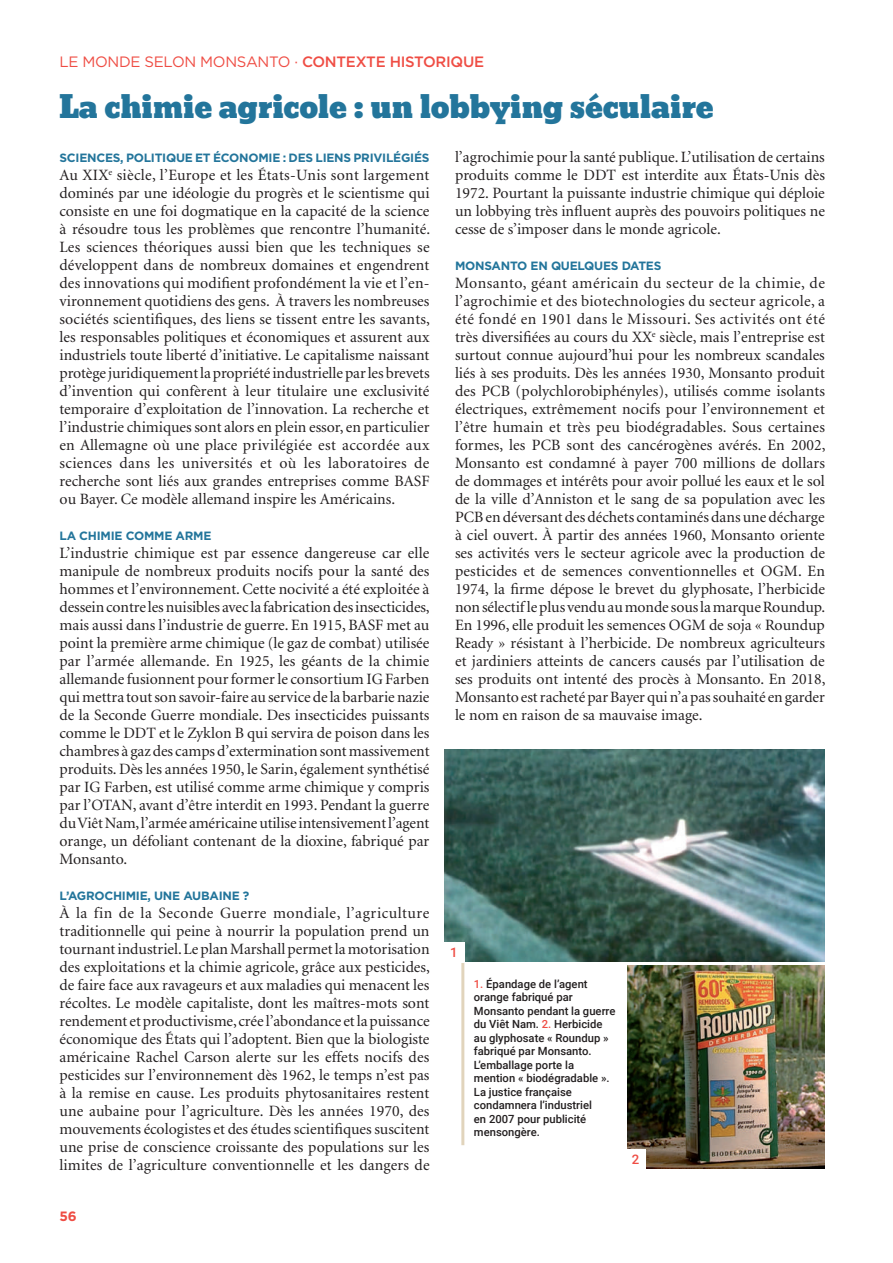
<style>
.page{position:relative;width:893px;height:1263px;background:#fff}
.page>*{position:absolute;margin:0;border:0;box-sizing:border-box;transform-origin:0 0}
.t1{font:30px "Bevan";letter-spacing:-.01em;color:#23759b}
.t2{font:15.75px/18px "Minion";color:#231f20;text-align:justify}
.t3{font:15px "Gotham";letter-spacing:-.02em;color:#ef4d44}
.t4{font:700 13.5px "Gotham";color:#ef4d44}
.t5{font:500 13.2px "Roboto";color:#ef4d44}
.t6{font:700 12px "Gotham";letter-spacing:-.02em;color:#23759b}
.t7{font:500 11.25px/13.5px "Roboto";color:#231f20}
.s1{font-weight:500}
.s2{color:#ef4d44}
</style>
<div class="page">
<hr style="left:461px;top:947px;width:3px;height:198px;background:#e1d4bc">
<img style="left:445px;top:749px;width:380px;height:212px">
<img style="left:627px;top:966px;width:198px;height:202px">
<div style="left:444px;top:942px;width:20px;height:21px;background:#fff"></div>
<div style="left:625px;top:1149px;width:21px;height:21px;background:#fff"></div>
<p class="t3" style="left:60px;top:53px;width:426px">LE MONDE SELON MONSANTO · <span class="s1">CONTEXTE HISTORIQUE</span></p>
<h1 class="t1" style="left:58px;top:83px;width:657px">La chimie agricole : un lobbying séculaire</h1>
<p class="t6" style="left:60px;top:151px;width:371px">SCIENCES, POLITIQUE ET ÉCONOMIE : DES LIENS PRIVILÉGIÉS</p>
<p class="t2" style="left:60px;top:167px;width:372px">Au XIX<sup>e</sup> siècle, l’Europe et les États-Unis sont largement dominés par une idéologie du progrès et le scientisme qui consiste en une foi dogmatique en la capacité de la science à résoudre tous les problèmes que rencontre l’humanité.<br>Les sciences théoriques aussi bien que les techniques se développent dans de nombreux domaines et engendrent des innovations qui modifient profondément la vie et l’en&shy;vironnement quotidiens des gens. À travers les nombreuses sociétés scientifiques, des liens se tissent entre les savants, les responsables politiques et économiques et assurent aux industriels toute liberté d’initiative. Le capitalisme naissant protège juridiquement la propriété industrielle par les brevets d’invention qui confèrent à leur titulaire une exclusivité temporaire d’exploitation de l’innovation. La recherche et l’industrie chimiques sont alors en plein essor, en particulier en Allemagne où une place privilégiée est accordée aux sciences dans les universités et où les laboratoires de recherche sont liés aux grandes entreprises comme BASF ou Bayer. Ce modèle allemand inspire les Américains.</p>
<p class="t6" style="left:60px;top:529px;width:153px">LA CHIMIE COMME ARME</p>
<p class="t2" style="left:60px;top:545px;width:372px">L’industrie chimique est par essence dangereuse car elle manipule de nombreux produits nocifs pour la santé des hommes et l’environnement. Cette nocivité a été exploitée à dessein contre les nuisibles avec la fabrication des insecticides, mais aussi dans l’industrie de guerre. En 1915, BASF met au point la première arme chimique (le gaz de combat) utilisée par l’armée allemande. En 1925, les géants de la chimie allemande fusionnent pour former le consortium IG Farben qui mettra tout son savoir-faire au service de la barbarie nazie de la Seconde Guerre mondiale. Des insecticides puissants comme le DDT et le Zyklon B qui servira de poison dans les chambres à gaz des camps d’extermination sont massivement produits. Dès les années 1950, le Sarin, également synthétisé par IG Farben, est utilisé comme arme chimique y compris par l’OTAN, avant d’être interdit en 1993. Pendant la guerre du Viêt Nam, l’armée américaine utilise intensivement l’agent orange, un défoliant contenant de la dioxine, fabriqué par Monsanto.</p>
<p class="t6" style="left:60px;top:889px;width:191px">L’AGROCHIMIE, UNE AUBAINE ?</p>
<p class="t2" style="left:60px;top:905px;width:372px">À la fin de la Seconde Guerre mondiale, l’agriculture traditionnelle qui peine à nourrir la population prend un tournant industriel. Le plan Marshall permet la motorisation des exploitations et la chimie agricole, grâce aux pesticides, de faire face aux ravageurs et aux maladies qui menacent les récoltes. Le modèle capitaliste, dont les maîtres-mots sont rendement et productivisme, crée l’abondance et la puissance économique des États qui l’adoptent. Bien que la biologiste américaine Rachel Carson alerte sur les effets nocifs des pesticides sur l’environnement dès 1962, le temps n’est pas à la remise en cause. Les produits phytosanitaires restent une aubaine pour l’agriculture. Dès les années 1970, des mouvements écologistes et des études scientifiques suscitent une prise de conscience croissante des populations sur les limites de l’agriculture conventionnelle et les dangers de</p>
<p class="t4" style="left:60px;top:1208px;width:19px">56</p>
<p class="t2" style="left:455px;top:149px;width:372px">l’agrochimie pour la santé publique. L’utilisation de certains produits comme le DDT est interdite aux États-Unis dès 1972. Pourtant la puissante industrie chimique qui déploie un lobbying très influent auprès des pouvoirs politiques ne cesse de s’imposer dans le monde agricole.</p>
<p class="t6" style="left:455px;top:259px;width:208px">MONSANTO EN QUELQUES DATES</p>
<p class="t2" style="left:455px;top:275px;width:372px">Monsanto, géant américain du secteur de la chimie, de l’agrochimie et des biotechnologies du secteur agricole, a été fondé en 1901 dans le Missouri. Ses activités ont été très diversifiées au cours du XX<sup>e</sup> siècle, mais l’entreprise est surtout connue aujourd’hui pour les nombreux scandales liés à ses produits. Dès les années 1930, Monsanto produit des PCB (polychlorobiphényles), utilisés comme isolants électriques, extrêmement nocifs pour l’environnement et l’être humain et très peu biodégradables. Sous certaines formes, les PCB sont des cancérogènes avérés. En 2002, Monsanto est condamné à payer 700 millions de dollars de dommages et intérêts pour avoir pollué les eaux et le sol de la ville d’Anniston et le sang de sa population avec les PCB en déversant des déchets contaminés dans une décharge à ciel ouvert. À partir des années 1960, Monsanto oriente ses activités vers le secteur agricole avec la production de pesticides et de semences conventionnelles et OGM. En 1974, la firme dépose le brevet du glyphosate, l’herbicide non sélectif le plus vendu au monde sous la marque Roundup.<br>En 1996, elle produit les semences OGM de soja « Roundup Ready » résistant à l’herbicide. De nombreux agriculteurs et jardiniers atteints de cancers causés par l’utilisation de ses produits ont intenté des procès à Monsanto. En 2018, Monsanto est racheté par Bayer qui n’a pas souhaité en garder le nom en raison de sa mauvaise image.</p>
<p class="t5" style="left:450px;top:943px;width:9px">1</p>
<p class="t7" style="left:474px;top:977px;width:143px"><span class="s2">1.</span> Épandage de l’agent orange fabriqué par<br>Monsanto pendant la guerre du Viêt Nam. <span class="s2">2.</span> Herbicide au glyphosate « Roundup » fabriqué par Monsanto.<br>L’emballage porte la mention « biodégradable ».<br>La justice française condamnera l’industriel<br>en 2007 pour publicité mensongère.</p>
<p class="t5" style="left:632px;top:1150px;width:9px">2</p>
</div>
